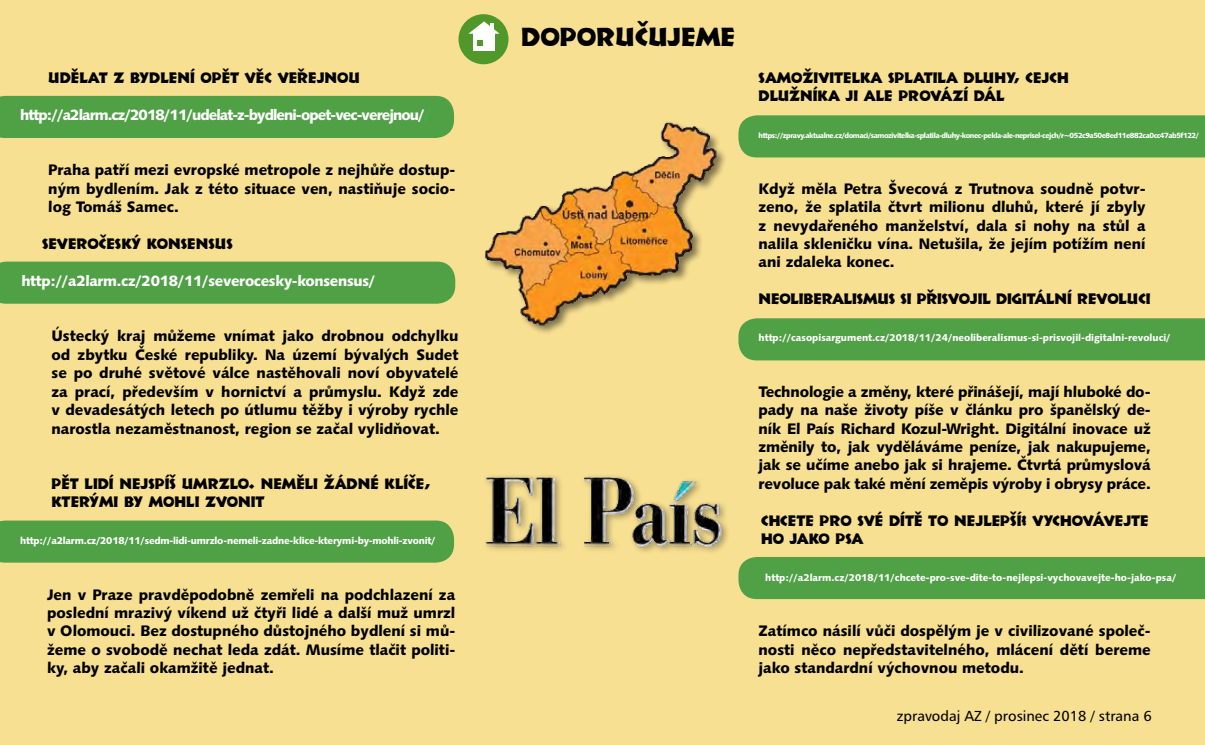
<style>
.page{position:relative;width:1205px;height:745px;background:#fff}
.page>*{position:absolute;margin:0;border:0;box-sizing:border-box;transform-origin:0 0}
.t1{font:26.25px "Informal 011 AT";color:#000}
.t2{font:15.25px/18.4px "Humanist 531 AT Black A";color:#000;text-align:justify}
.t3{font:15.25px/18.4px "Informal 011 AT";color:#000}
.t4{font:15px "Humanist 531 AT Black A";letter-spacing:-.06em;color:#fff}
.t5{font:15px "Humanist 531 AT Black A";letter-spacing:-.02em;color:#fff}
.t6{font:14.5px "Humanist 777 AT Roman B";color:#000}
.t7{font:10px "Humanist 531 AT Black A";color:#fff}
.t8{font:10px "Humanist 531 AT Black A";letter-spacing:-.02em;color:#fff}
.t9{font:7.5px "Humanist 531 AT Black A";letter-spacing:-.06em;color:#fff}
.s1{color:#3cb446}
</style>
<div class="page">
<div style="left:0;top:0;width:1205px;height:744px;background:#f8e092"></div>
<div style="left:0;top:96px;width:454px;height:42px;background:#50a046"></div>
<div style="left:458px;top:14px;width:50px;height:50px;background:#51982a;border-radius:50%"></div>
<div style="left:473px;top:34px;width:22px;height:17px;background:#fff"></div>
<svg style="left:477px;top:40px;width:5px;height:5px"></svg>
<div style="left:738px;top:318px;width:467px;height:42px;background:#50a046"></div>
<div style="left:738px;top:557px;width:467px;height:41px;background:#50a046"></div>
<div style="left:0;top:520px;width:454px;height:42px;background:#50a046"></div>
<div style="left:738px;top:115px;width:467px;height:42px;background:#50a046"></div>
<div style="left:0;top:261px;width:455px;height:42px;background:#50a046"></div>
<div style="left:484px;top:120px;width:243px;height:216px;background:#000;opacity:.49"></div>
<img style="left:484px;top:120px;width:234px;height:216px">
<img style="left:485px;top:476px;width:243px;height:76px">
<svg style="left:468px;top:21px;width:31px;height:13px"></svg>
<p class="t3" style="left:48px;top:68px;width:313px">UDĚLAT Z BYDLENÍ OPĚT VĚC VEŘEJNOU</p>
<p class="t4" style="left:20px;top:105px;width:412px">http://a2larm.cz/2018/11/udelat-z-bydleni-opet-vec-verejnou/<span class="s1">/</span></p>
<p class="t2" style="left:48px;top:160px;width:408px">Praha patří mezi evropské metropole z nejhůře dostup&shy;ným bydlením. Jak z této situace ven, nastiňuje socio&shy;log Tomáš Samec.</p>
<p class="t3" style="left:42px;top:234px;width:192px">SEVEROČESKÝ KONSENSUS</p>
<p class="t5" style="left:21px;top:271px;width:356px">http://a2larm.cz/2018/11/severocesky-konsensus/</p>
<p class="t2" style="left:51px;top:326px;width:408px">Ústecký kraj můžeme vnímat jako drobnou odchylku od zbytku České republiky. Na území bývalých Sudet se po druhé světové válce nastěhovali noví obyvatelé za prací, především v hornictví a průmyslu. Když zde v devadesátých letech po útlumu těžby i výroby rychle narostla nezaměstnanost, region se začal vylidňovat.</p>
<p class="t3" style="left:51px;top:474px;width:381px">PĚT LIDÍ NEJSPÍŠ UMRZLO. NEMĚLI ŽÁDNÉ KLÍČE,<br>KTERÝMI BY MOHLI ZVONIT</p>
<p class="t8" style="left:20px;top:534px;width:417px">http://a2larm.cz/2018/11/sedm-lidi-umrzlo-nemeli-zadne-klice-kterymi-by-mohli-zvonit/</p>
<p class="t2" style="left:47px;top:584px;width:410px">Jen v Praze pravděpodobně zemřeli na podchlazení za poslední mrazivý víkend už čtyři lidé a další muž umrzl v Olomouci. Bez dostupného důstojného bydlení si mů&shy;žeme o svobodě nechat leda zdát. Musíme tlačit politi&shy;ky, aby začali okamžitě jednat.</p>
<h1 class="t1" style="left:521px;top:21px;width:215px">DOPORUČUJEME</h1>
<p class="t3" style="left:758px;top:68px;width:312px">SAMOŽIVITELKA SPLATILA DLUHY, CEJCH<br>DLUŽNÍKA JI ALE PROVÁZÍ DÁL</p>
<p class="t9" style="left:758px;top:131px;width:442px">https://zpravy.aktualne.cz/domaci/samozivitelka-splatila-dluhy-konec-pekla-ale-neprisel-cejch/r~052c9a50e8ed11e882ca0cc47ab5f122/</p>
<p class="t2" style="left:758px;top:179px;width:389px">Když měla Petra Švecová z Trutnova soudně potvr&shy;zeno, že splatila čtvrt milionu dluhů, které jí zbyly z nevydařeného manželství, dala si nohy na stůl a nalila skleničku vína. Netušila, že jejím potížím není ani zdaleka konec.</p>
<p class="t3" style="left:758px;top:289px;width:394px">NEOLIBERALISMUS SI PŘISVOJIL DIGITÁLNÍ REVOLUCI</p>
<p class="t7" style="left:758px;top:331px;width:414px">http://casopisargument.cz/2018/11/24/neoliberalismus-si-prisvojil-digitalni-revoluci/</p>
<p class="t2" style="left:758px;top:381px;width:394px">Technologie a změny, které přinášejí, mají hluboké do&shy;pady na naše životy píše v článku pro španělský de&shy;ník El País Richard Kozul-Wright. Digitální inovace už změnily to, jak vyděláváme peníze, jak nakupujeme, jak se učíme anebo jak si hrajeme. Čtvrtá průmyslová revoluce pak také mění zeměpis výroby i obrysy práce.</p>
<p class="t3" style="left:761px;top:510px;width:389px">CHCETE PRO SVÉ DÍTĚ TO NEJLEPŠÍ? VYCHOVÁVEJTE<br>HO JAKO PSA</p>
<p class="t7" style="left:765px;top:571px;width:413px">http://a2larm.cz/2018/11/chcete-pro-sve-dite-to-nejlepsi-vychovavejte-ho-jako-psa/</p>
<p class="t2" style="left:758px;top:621px;width:394px">Zatímco násilí vůči dospělým je v civilizované společ&shy;nosti něco nepředstavitelného, mlácení dětí bereme jako standardní výchovnou metodu.</p>
<p class="t6" style="left:897px;top:706px;width:257px">zpravodaj AZ / prosinec 2018 / strana 6</p>
</div>
